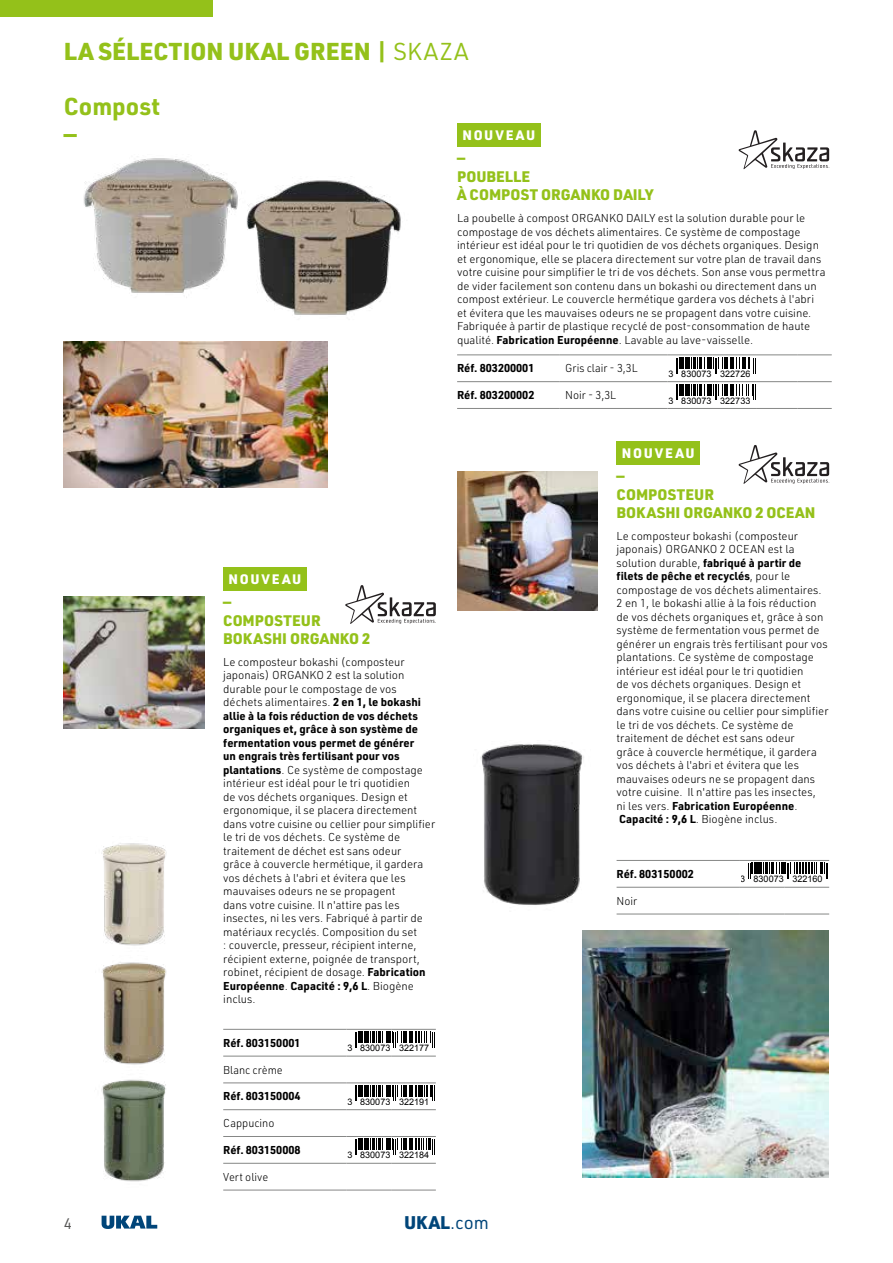
<style>
.page{position:relative;width:893px;height:1263px;background:#fff}
.page>*{position:absolute;margin:0;border:0;box-sizing:border-box;transform-origin:0 0}
.Titre_Courant_Gauche{font:900 24px "URWDIN";color:#94c11a}
.Inter-titre_2022{font:700 24px "URWDIN";color:#94c11a}
.t1{font:900 18px "URWDIN";color:#004579}
.Titre_produit_2022{font:900 15px/18px "URWDIN";color:#94c11a}
.t2{font:15px "URWDIN";color:#565655}
.t3{font:900 13.5px "URWDIN";letter-spacing:.135em;color:#fff}
.Descriptif_produit_2{font:300 11.25px/13.5px "URWDIN";color:#000}
.Référence_Tableau_20{font:700 11.25px "URWDIN";color:#000}
.Descriptif_Tableau_2{font:300 11.25px "URWDIN";color:#000}
.t4{font:9px "Arial";color:#000}
.s1{font-weight:700}
.s2{font-weight:400}
</style>
<div class="page">
<svg style="left:102px;top:1216px;width:55px;height:13px"></svg>
<div style="left:0;top:0;width:213px;height:17px;background:#94c11a"></div>
<svg style="left:739px;top:130px;width:91px;height:39px"></svg>
<img style="left:83px;top:158px;width:146px;height:140px">
<img style="left:583px;top:931px;width:245px;height:247px">
<hr style="left:347px;top:1029px;width:44px;height:1px;background:#868786">
<hr style="left:391px;top:1029px;width:45px;height:1px;background:#868786">
<hr style="left:347px;top:1082px;width:44px;height:1px;background:#868786">
<hr style="left:391px;top:1082px;width:45px;height:1px;background:#868786">
<hr style="left:347px;top:1136px;width:44px;height:1px;background:#868786">
<hr style="left:347px;top:1190px;width:44px;height:1px;background:#868786">
<hr style="left:223px;top:1029px;width:124px;height:1px;background:#868786">
<hr style="left:223px;top:1082px;width:124px;height:1px;background:#868786">
<hr style="left:223px;top:1136px;width:124px;height:1px;background:#868786">
<hr style="left:391px;top:1136px;width:45px;height:1px;background:#868786">
<hr style="left:223px;top:1190px;width:124px;height:1px;background:#868786">
<hr style="left:391px;top:1190px;width:45px;height:1px;background:#868786">
<hr style="left:223px;top:1056px;width:124px;height:1px;background:#868786">
<hr style="left:347px;top:1056px;width:44px;height:1px;background:#868786">
<hr style="left:391px;top:1056px;width:45px;height:1px;background:#868786">
<hr style="left:223px;top:1109px;width:124px;height:1px;background:#868786">
<hr style="left:347px;top:1109px;width:44px;height:1px;background:#868786">
<hr style="left:391px;top:1109px;width:45px;height:1px;background:#868786">
<hr style="left:223px;top:1163px;width:124px;height:1px;background:#868786">
<hr style="left:347px;top:1163px;width:44px;height:1px;background:#868786">
<hr style="left:391px;top:1163px;width:45px;height:1px;background:#868786">
<svg style="left:355px;top:1032px;width:80px;height:15px"></svg>
<svg style="left:355px;top:1085px;width:80px;height:16px"></svg>
<svg style="left:355px;top:1139px;width:80px;height:15px"></svg>
<div style="left:223px;top:567px;width:84px;height:24px;background:#94c11a"></div>
<svg style="left:345px;top:585px;width:91px;height:39px"></svg>
<img style="left:64px;top:597px;width:140px;height:131px">
<img style="left:101px;top:843px;width:66px;height:103px">
<img style="left:101px;top:962px;width:66px;height:103px">
<img style="left:101px;top:1079px;width:65px;height:103px">
<svg style="left:739px;top:445px;width:91px;height:39px"></svg>
<div style="left:617px;top:441px;width:83px;height:24px;background:#94c11a"></div>
<img style="left:480px;top:744px;width:104px;height:161px">
<img style="left:457px;top:471px;width:140px;height:139px">
<hr style="left:457px;top:354px;width:102px;height:1px;background:#868786">
<hr style="left:559px;top:354px;width:109px;height:1px;background:#868786">
<hr style="left:668px;top:354px;width:89px;height:1px;background:#868786">
<hr style="left:757px;top:354px;width:41px;height:1px;background:#868786">
<hr style="left:798px;top:354px;width:34px;height:1px;background:#868786">
<hr style="left:457px;top:381px;width:102px;height:1px;background:#868786">
<hr style="left:559px;top:381px;width:109px;height:1px;background:#868786">
<hr style="left:668px;top:381px;width:89px;height:1px;background:#868786">
<hr style="left:757px;top:381px;width:41px;height:1px;background:#868786">
<hr style="left:798px;top:381px;width:34px;height:1px;background:#868786">
<hr style="left:457px;top:408px;width:102px;height:1px;background:#868786">
<hr style="left:559px;top:408px;width:109px;height:1px;background:#868786">
<hr style="left:668px;top:408px;width:89px;height:1px;background:#868786">
<hr style="left:757px;top:408px;width:41px;height:1px;background:#868786">
<hr style="left:798px;top:408px;width:34px;height:1px;background:#868786">
<svg style="left:676px;top:358px;width:80px;height:15px"></svg>
<svg style="left:676px;top:384px;width:80px;height:16px"></svg>
<div style="left:457px;top:124px;width:84px;height:23px;background:#94c11a"></div>
<hr style="left:740px;top:860px;width:44px;height:1px;background:#868786">
<hr style="left:784px;top:860px;width:45px;height:1px;background:#868786">
<hr style="left:740px;top:914px;width:44px;height:1px;background:#868786">
<hr style="left:617px;top:860px;width:123px;height:1px;background:#868786">
<hr style="left:617px;top:914px;width:123px;height:1px;background:#868786">
<hr style="left:784px;top:914px;width:45px;height:1px;background:#868786">
<hr style="left:617px;top:887px;width:123px;height:1px;background:#868786">
<hr style="left:740px;top:887px;width:44px;height:1px;background:#868786">
<hr style="left:784px;top:887px;width:45px;height:1px;background:#868786">
<svg style="left:748px;top:863px;width:80px;height:15px"></svg>
<img style="left:64px;top:342px;width:263px;height:145px">
<img style="left:229px;top:180px;width:172px;height:135px">
<p class="Titre_Courant_Gauche" style="left:64px;top:34px;width:406px">LA SÉLECTION UKAL GREEN <span class="s1">|</span> <span class="s2">SKAZA</span></p>
<p class="Inter-titre_2022" style="left:64px;top:90px;width:98px">Compost</p>
<p class="Inter-titre_2022" style="left:64px;top:119px;width:14px">—</p>
<p class="t3" style="left:229px;top:570px;width:74px">NOUVEAU</p>
<p class="Titre_produit_2022" style="left:223px;top:593px;width:149px">—<br>COMPOSTEUR<br>BOKASHI ORGANKO 2</p>
<p class="Descriptif_produit_2" style="left:223px;top:655px;width:213px">Le composteur bokashi (composteur japonais) ORGANKO 2 est la solution durable pour le compostage de vos déchets alimentaires. <span class="s1">2 en 1, le bokashi allie à la fois réduction de vos déchets organiques et, grâce à son système de fermentation vous permet de générer<br>un engrais très fertilisant pour vos plantations</span>. Ce système de compostage intérieur est idéal pour le tri quotidien<br>de vos déchets organiques. Design et ergonomique, il se placera directement dans votre cuisine ou cellier pour simplifier le tri de vos déchets. Ce système de traitement de déchet est sans odeur<br>grâce à couvercle hermétique, il gardera vos déchets à l'abri et évitera que les mauvaises odeurs ne se propagent<br>dans votre cuisine. Il n'attire pas les insectes, ni les vers. Fabriqué à partir de matériaux recyclés. Composition du set<br>: couvercle, presseur, récipient interne, récipient externe, poignée de transport, robinet, récipient de dosage. <span class="s1">Fabrication Européenne</span>. <span class="s1">Capacité : 9,6 L</span>. Biogène inclus.</p>
<p class="Référence_Tableau_20" style="left:223px;top:1035px;width:79px">Réf. 803150001</p>
<p class="t4" style="left:347px;top:1042px;width:83px">3 830073 322177</p>
<p class="Descriptif_Tableau_2" style="left:223px;top:1062px;width:61px">Blanc crème</p>
<p class="Référence_Tableau_20" style="left:223px;top:1089px;width:79px">Réf. 803150004</p>
<p class="t4" style="left:347px;top:1095px;width:83px">3 830073 322191</p>
<p class="Descriptif_Tableau_2" style="left:223px;top:1116px;width:53px">Cappucino</p>
<p class="Référence_Tableau_20" style="left:223px;top:1142px;width:79px">Réf. 803150008</p>
<p class="t4" style="left:347px;top:1149px;width:83px">3 830073 322184</p>
<p class="Descriptif_Tableau_2" style="left:223px;top:1169px;width:47px">Vert olive</p>
<p class="t3" style="left:462px;top:126px;width:74px">NOUVEAU</p>
<p class="Titre_produit_2022" style="left:457px;top:149px;width:198px">—<br>POUBELLE<br>À COMPOST ORGANKO DAILY</p>
<p class="Descriptif_produit_2" style="left:457px;top:211px;width:370px">La poubelle à compost ORGANKO DAILY est la solution durable pour le compostage de vos déchets alimentaires. Ce système de compostage intérieur est idéal pour le tri quotidien de vos déchets organiques. Design et ergonomique, elle se placera directement sur votre plan de travail dans votre cuisine pour simplifier le tri de vos déchets. Son anse vous permettra de vider facilement son contenu dans un bokashi ou directement dans un compost extérieur. Le couvercle hermétique gardera vos déchets à l'abri et évitera que les mauvaises odeurs ne se propagent dans votre cuisine.<br>Fabriquée à partir de plastique recyclé de post-consommation de haute qualité. <span class="s1">Fabrication Européenne</span>. Lavable au lave-vaisselle.</p>
<p class="Référence_Tableau_20" style="left:457px;top:360px;width:79px">Réf. 803200001</p>
<p class="Descriptif_Tableau_2" style="left:565px;top:361px;width:74px">Gris clair - 3,3L</p>
<p class="t4" style="left:668px;top:368px;width:83px">3 830073 322726</p>
<p class="Référence_Tableau_20" style="left:457px;top:387px;width:79px">Réf. 803200002</p>
<p class="Descriptif_Tableau_2" style="left:565px;top:388px;width:52px">Noir - 3,3L</p>
<p class="t4" style="left:668px;top:395px;width:83px">3 830073 322733</p>
<p class="t3" style="left:622px;top:444px;width:74px">NOUVEAU</p>
<p class="Titre_produit_2022" style="left:617px;top:467px;width:200px">—<br>COMPOSTEUR<br>BOKASHI ORGANKO 2 OCEAN</p>
<p class="Descriptif_produit_2" style="left:617px;top:529px;width:213px">Le composteur bokashi (composteur japonais) ORGANKO 2 OCEAN est la solution durable, <span class="s1">fabriqué à partir de filets de pêche et recyclés</span>, pour le compostage de vos déchets alimentaires.<br>2 en 1, le bokashi allie à la fois réduction de vos déchets organiques et, grâce à son système de fermentation vous permet de générer un engrais très fertilisant pour vos plantations. Ce système de compostage intérieur est idéal pour le tri quotidien<br>de vos déchets organiques. Design et ergonomique, il se placera directement dans votre cuisine ou cellier pour simplifier le tri de vos déchets. Ce système de traitement de déchet est sans odeur<br>grâce à couvercle hermétique, il gardera vos déchets à l'abri et évitera que les mauvaises odeurs ne se propagent dans votre cuisine. Il n'attire pas les insectes,<br>ni les vers. <span class="s1">Fabrication Européenne</span>.<br><span class="s1">Capacité : 9,6 L</span>. Biogène inclus.</p>
<p class="Référence_Tableau_20" style="left:617px;top:866px;width:79px">Réf. 803150002</p>
<p class="Descriptif_Tableau_2" style="left:617px;top:893px;width:22px">Noir</p>
<p class="t4" style="left:741px;top:873px;width:83px">3 830073 322160</p>
<h3 class="t2" style="left:64px;top:1214px;width:10px">4</h3>
<h2 class="t1" style="left:404px;top:1210px;width:86px">UKAL<span class="s2">.com</span></h2>
</div>
